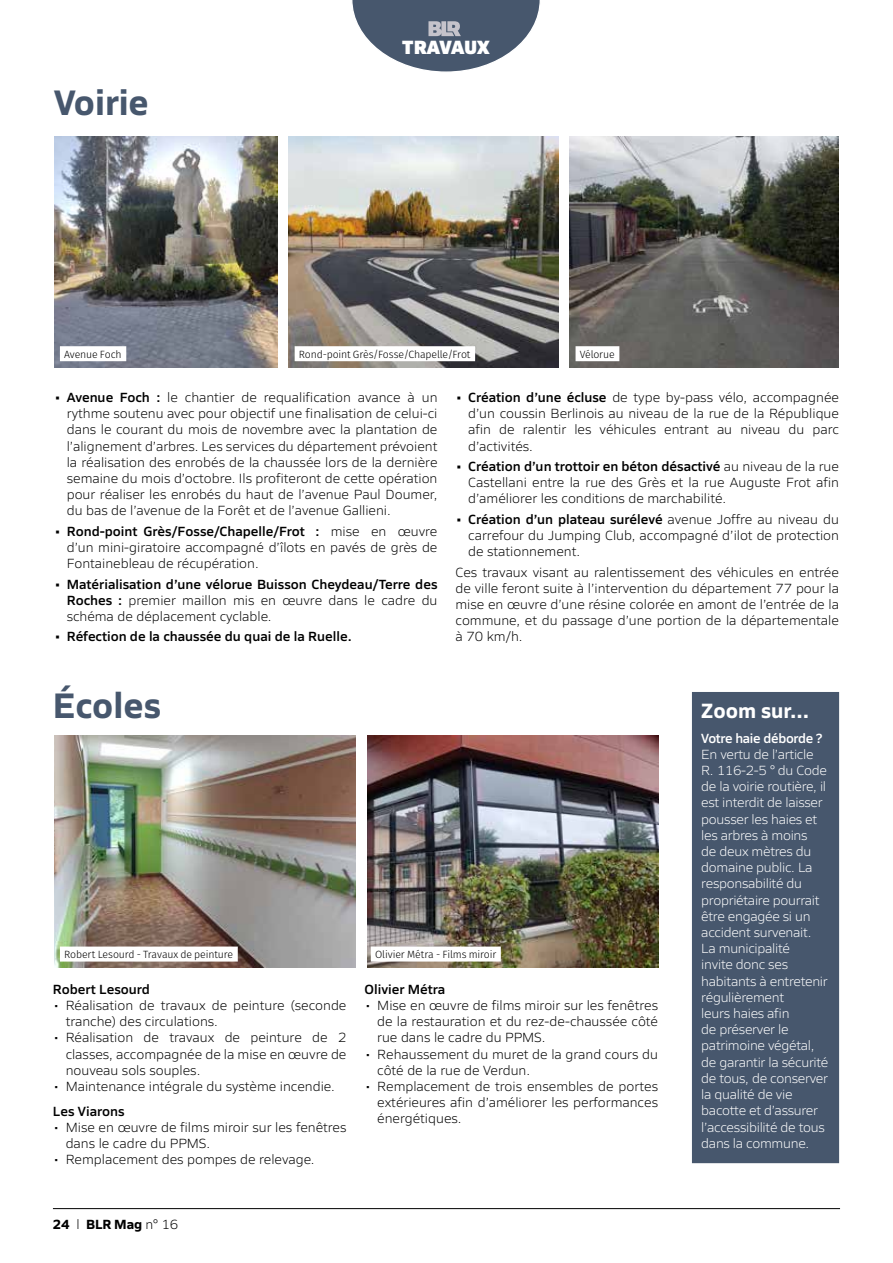
<style>
.page{position:relative;width:893px;height:1263px;background:#fff}
.page>*{position:absolute;margin:0;border:0;box-sizing:border-box;transform-origin:0 0}
.t1{font:700 36px "Siro";color:#47576d}
.t2{font:700 21px "Siro";color:#fff}
.t3{font:800 19.5px "Siro";letter-spacing:-.01em;color:#fff}
.t4{font:300 13.5px/16.2px "Siro";color:#000;text-align:justify}
.t5{font:300 13.5px/16.2px "Siro";letter-spacing:-.02em;color:#fff}
.t6{font:600 13.5px "Siro";color:#000}
.t7{font:600 13.5px "Siro";letter-spacing:-.02em;color:#fff}
.t8{font:700 13.5px "Siro";letter-spacing:-.01em;color:#000}
.t9{font:300 10.5px "Fira Sans";letter-spacing:-.01em;color:#000}
.s1{font-weight:600}
.s2{font-weight:300}
</style>
<div class="page">
<hr style="left:53px;top:1208px;width:787px;height:1px;background:#000">
<svg style="left:352px;top:0;width:188px;height:72px"></svg>
<img style="left:54px;top:136px;width:223px;height:232px">
<img style="left:289px;top:136px;width:269px;height:232px">
<img style="left:570px;top:136px;width:269px;height:232px">
<div style="left:60px;top:346px;width:66px;height:15px;background:#fff"></div>
<img style="left:54px;top:736px;width:301px;height:231px">
<img style="left:367px;top:736px;width:291px;height:231px">
<div style="left:60px;top:946px;width:178px;height:15px;background:#fff"></div>
<div style="left:371px;top:946px;width:130px;height:15px;background:#fff"></div>
<div style="left:295px;top:346px;width:180px;height:15px;background:#fff"></div>
<div style="left:576px;top:346px;width:43px;height:15px;background:#fff"></div>
<div style="left:692px;top:692px;width:147px;height:471px;background:#47576d"></div>
<h1 class="t1" style="left:54px;top:75px;width:96px">Voirie</h1>
<p class="t9" style="left:64px;top:347px;width:59px">Avenue Foch</p>
<h3 class="t3" style="left:402px;top:31px;width:89px">TRAVAUX</h3>
<p class="t9" style="left:299px;top:347px;width:173px">Rond-point Grès/Fosse/Chapelle/Frot</p>
<p class="t9" style="left:580px;top:347px;width:37px">Vélorue</p>
<p class="t4" style="left:67px;top:388px;width:372px;text-indent:-13px"><span class="s1">• Avenue Foch :</span> le chantier de requalification avance à un rythme soutenu avec pour objectif une finalisation de celui-ci dans le courant du mois de novembre avec la plantation de l’alignement d’arbres. Les services du département prévoient la réalisation des enrobés de la chaussée lors de la dernière semaine du mois d’octobre. Ils profiteront de cette opération pour réaliser les enrobés du haut de l’avenue Paul Doumer, du bas de l’avenue de la Forêt et de l’avenue Gallieni.</p>
<p class="t4" style="left:67px;top:522px;width:372px;text-indent:-13px"><span class="s1">• Rond-point Grès/Fosse/Chapelle/Frot :</span> mise en œuvre d’un mini-giratoire accompagné d’îlots en pavés de grès de Fontainebleau de récupération.</p>
<p class="t4" style="left:67px;top:575px;width:372px;text-indent:-13px"><span class="s1">• Matérialisation d’une vélorue Buisson Cheydeau/Terre des Roches :</span> premier maillon mis en œuvre dans le cadre du schéma de déplacement cyclable.</p>
<p class="t6" style="left:54px;top:626px;width:299px">• Réfection de la chaussée du quai de la Ruelle.</p>
<p class="t4" style="left:468px;top:388px;width:372px;text-indent:-13px"><span class="s1">• Création d’une écluse</span> de type by-pass vélo, accompagnée d’un coussin Berlinois au niveau de la rue de la République afin de ralentir les véhicules entrant au niveau du parc d’activités.</p>
<p class="t4" style="left:468px;top:457px;width:372px;text-indent:-13px"><span class="s1">• Création d’un trottoir en béton désactivé</span> au niveau de la rue Castellani entre la rue des Grès et la rue Auguste Frot afin d’améliorer les conditions de marchabilité.</p>
<p class="t4" style="left:468px;top:510px;width:372px;text-indent:-13px"><span class="s1">• Création d’un plateau surélevé</span> avenue Joffre au niveau du carrefour du Jumping Club, accompagné d’ilot de protection de stationnement.</p>
<p class="t4" style="left:455px;top:563px;width:385px">Ces travaux visant au ralentissement des véhicules en entrée de ville feront suite à l’intervention du département 77 pour la mise en œuvre d’une résine colorée en amont de l’entrée de la commune, et du passage d’une portion de la départementale à 70 km/h.</p>
<h1 class="t1" style="left:53px;top:678px;width:110px">Écoles</h1>
<p class="t9" style="left:64px;top:947px;width:171px">Robert Lesourd - Travaux de peinture</p>
<p class="t9" style="left:375px;top:947px;width:123px">Olivier Métra - Films miroir</p>
<p class="t6" style="left:53px;top:979px;width:99px">Robert Lesourd</p>
<p class="t4" style="left:66px;top:996px;width:282px;text-indent:-13px">• Réalisation de travaux de peinture (seconde tranche) des circulations.</p>
<p class="t4" style="left:66px;top:1028px;width:282px;text-indent:-13px">• Réalisation de travaux de peinture de 2 classes, accompagnée de la mise en œuvre de nouveau sols souples.</p>
<p class="t4" style="left:53px;top:1077px;width:283px">• Maintenance intégrale du système incendie.</p>
<p class="t6" style="left:53px;top:1101px;width:73px">Les Viarons</p>
<p class="t4" style="left:66px;top:1118px;width:282px;text-indent:-13px">• Mise en œuvre de films miroir sur les fenêtres dans le cadre du PPMS.</p>
<p class="t4" style="left:53px;top:1150px;width:263px">• Remplacement des pompes de relevage.</p>
<p class="t6" style="left:364px;top:979px;width:82px">Olivier Métra</p>
<p class="t4" style="left:377px;top:996px;width:282px;text-indent:-13px">• Mise en œuvre de films miroir sur les fenêtres de la restauration et du rez-de-chaussée côté rue dans le cadre du PPMS.</p>
<p class="t4" style="left:377px;top:1045px;width:282px;text-indent:-13px">• Rehaussement du muret de la grand cours du côté de la rue de Verdun.</p>
<p class="t4" style="left:377px;top:1077px;width:282px;text-indent:-13px">• Remplacement de trois ensembles de portes extérieures afin d’améliorer les performances énergétiques.</p>
<p class="t8" style="left:53px;top:1214px;width:127px">24 <span class="s2">l</span> BLR Mag <span class="s2">n° 16</span></p>
<h2 class="t2" style="left:701px;top:694px;width:110px">Zoom sur...</h2>
<p class="t7" style="left:701px;top:728px;width:123px">Votre haie déborde ?</p>
<p class="t5" style="left:701px;top:745px;width:129px">En vertu de l’article<br>R. 116-2-5 ° du Code de la voirie routière, il est interdit de laisser pousser les haies et les arbres à moins<br>de deux mètres du domaine public. La responsabilité du propriétaire pourrait être engagée si un accident survenait.<br>La municipalité<br>invite donc ses habitants à entretenir régulièrement<br>leurs haies afin<br>de préserver le patrimoine végétal, de garantir la sécurité de tous, de conserver la qualité de vie bacotte et d’assurer l’accessibilité de tous dans la commune.</p>
</div>
